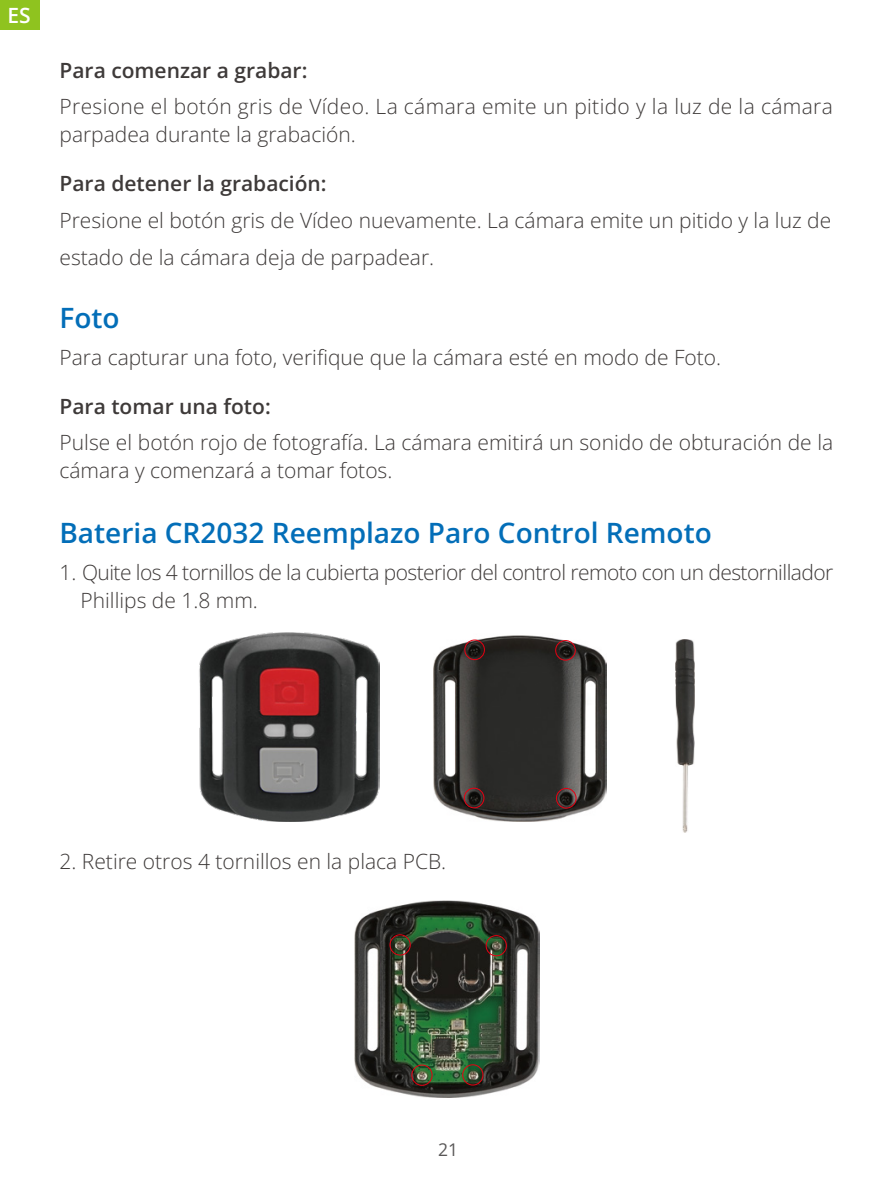
<style>
.page{position:relative;width:893px;height:1191px;background:#fff}
.page>*{position:absolute;margin:0;border:0;box-sizing:border-box;transform-origin:0 0}
.t1{font:600 28px "Open Sans";color:#036eb8}
.t2{font:300 21px/28px "Open Sans";color:#3e3a39}
.t3{font:300 21px/28px "Open Sans";letter-spacing:-.025em;color:#3e3a39}
.t4{font:600 21px "Open Sans";color:#3e3a39}
.t5{font:600 21px "Open Sans";color:#fff}
.t6{font:17.5px "Open Sans";color:#595757}
</style>
<div class="page">
<img style="left:199px;top:632px;width:180px;height:189px">
<img style="left:676px;top:639px;width:18px;height:193px">
<img style="left:434px;top:635px;width:172px;height:186px">
<div style="left:464px;top:639px;width:21px;height:21px;border:1px solid #e60012;border-radius:50%"></div>
<div style="left:555px;top:640px;width:21px;height:20px;border:1px solid #e60012;border-radius:50%"></div>
<div style="left:464px;top:788px;width:20px;height:20px;border:1px solid #e60012;border-radius:50%"></div>
<div style="left:556px;top:788px;width:20px;height:20px;border:1px solid #e60012;border-radius:50%"></div>
<img style="left:354px;top:900px;width:185px;height:197px">
<div style="left:390px;top:934px;width:21px;height:21px;border:1px solid #e60012;border-radius:50%"></div>
<div style="left:486px;top:935px;width:21px;height:21px;border:1px solid #e60012;border-radius:50%"></div>
<div style="left:411px;top:1064px;width:21px;height:21px;border:1px solid #e60012;border-radius:50%"></div>
<div style="left:462px;top:1064px;width:21px;height:21px;border:1px solid #e60012;border-radius:50%"></div>
<div style="left:0;top:0;width:40px;height:30px;background:#8fc31f"></div>
<p class="t5" style="left:8px;top:1px;width:25px">ES</p>
<p class="t4" style="left:60px;top:56px;width:249px">Para comenzar a grabar:</p>
<p class="t2" style="left:60px;top:92px;width:775px">Presione el botón gris de Vídeo. La cámara emite un pitido y la luz de la cámara parpadea durante la grabación.</p>
<p class="t4" style="left:60px;top:169px;width:269px">Para detener la grabación:</p>
<p class="t2" style="left:60px;top:201px;width:773px;line-height:36.8px">Presione el botón gris de Vídeo nuevamente. La cámara emite un pitido y la luz de estado de la cámara deja de parpadear.</p>
<h1 class="t1" style="left:60px;top:298px;width:62px">Foto</h1>
<p class="t2" style="left:60px;top:342px;width:663px">Para capturar una foto, verifique que la cámara esté en modo de Foto.</p>
<p class="t4" style="left:60px;top:392px;width:213px">Para tomar una foto:</p>
<p class="t2" style="left:60px;top:428px;width:775px">Pulse el botón rojo de fotografía. La cámara emitirá un sonido de obturación de la cámara y comenzará a tomar fotos.</p>
<h1 class="t1" style="left:60px;top:514px;width:654px">Bateria CR2032 Reemplazo Paro Control Remoto</h1>
<p class="t3" style="left:81px;top:558px;width:754px;text-indent:-21px">1. Quite los 4 tornillos de la cubierta posterior del control remoto con un destornillador<br>Phillips de 1.8 mm.</p>
<p class="t2" style="left:60px;top:847px;width:388px">2. Retire otros 4 tornillos en la placa PCB.</p>
<p class="t6" style="left:438px;top:1138px;width:22px">21</p>
</div>
